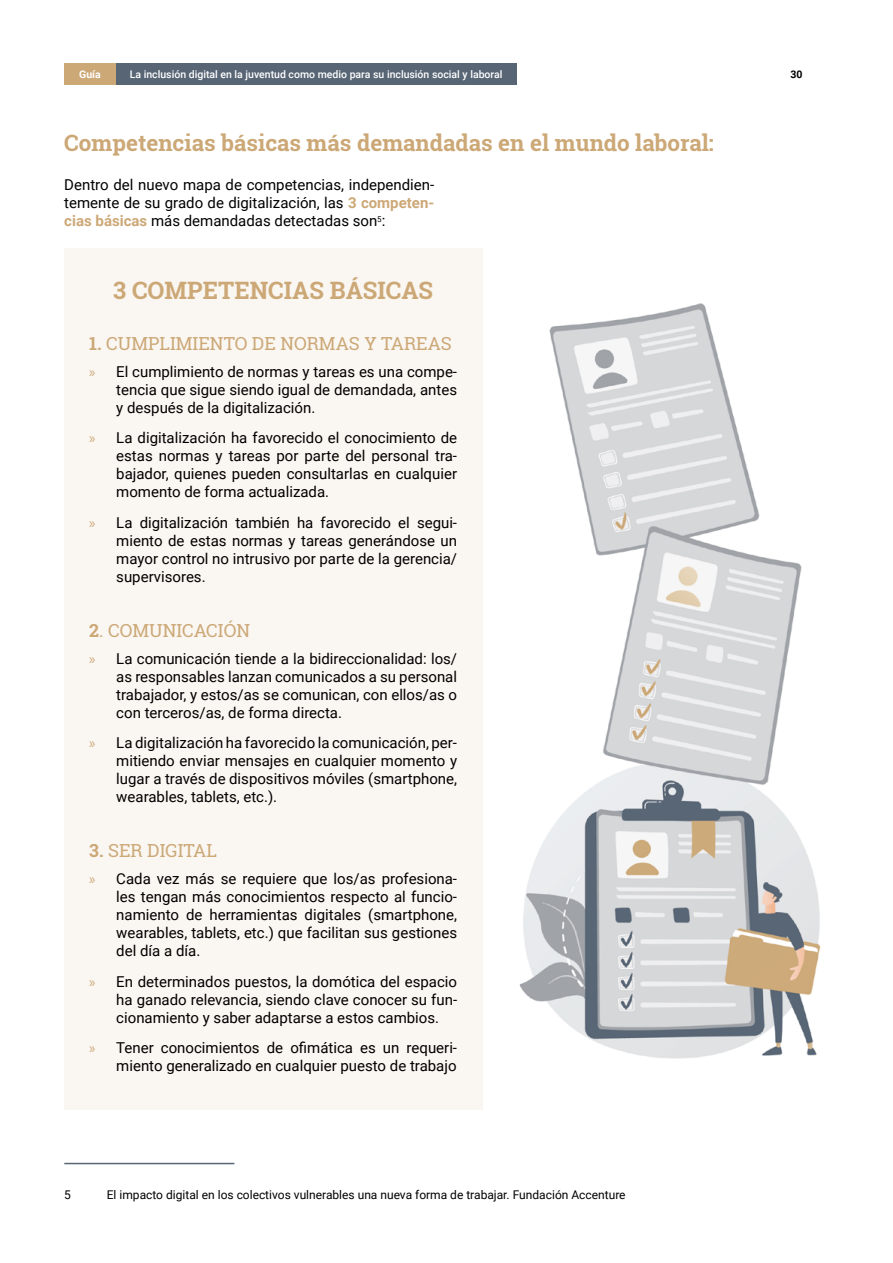
<style>
.page{position:relative;width:893px;height:1263px;background:#fff}
.page>*{position:absolute;margin:0;border:0;box-sizing:border-box;transform-origin:0 0}
.t1{font:700 24px "Roboto Slab";color:#cca877}
.t2{font:700 22.5px "Roboto Slab";color:#cca877}
.t3{font:18px "Roboto Slab";color:#cca877}
.t4{font:15px/18px "Roboto";color:#000;text-align:justify}
.t5{font:12px "Roboto";color:#000}
.t6{font:500 10.5px "Roboto";color:#fff}
.t7{font:700 10.5px "Roboto";color:#fff}
.t8{font:700 10.5px "Roboto";color:#000}
.s1{font-weight:700;color:#cca877}
.s2{font-weight:700}
.s3{font-family:"Myriad Pro";color:#cca877}
</style>
<div class="page">
<div style="left:64px;top:63px;width:52px;height:22px;background:#cca877"></div>
<div style="left:116px;top:63px;width:401px;height:22px;background:#586575"></div>
<hr style="left:892px;top:173px;width:1px;height:1090px;background:#eef0f1">
<hr style="left:64px;top:1163px;width:170px;height:1px;background:#586575">
<img style="left:519px;top:303px;width:302px;height:756px">
<div style="left:64px;top:249px;width:419px;height:861px;background:#faf6f1"></div>
<p class="t7" style="left:79px;top:68px;width:23px">Guía</p>
<p class="t6" style="left:130px;top:68px;width:374px">La inclusión digital en la juventud como medio para su inclusión social y laboral</p>
<p class="t8" style="left:790px;top:68px;width:14px">30</p>
<h2 class="t2" style="left:64px;top:128px;width:651px">Competencias básicas más demandadas en el mundo laboral:</h2>
<p class="t4" style="left:64px;top:176px;width:371px">Dentro del nuevo mapa de competencias, independien&shy;temente de su grado de digitalización, las <span class="s1">3 competen&shy;cias básicas</span> más demandadas detectadas son<sup>5</sup>:</p>
<h1 class="t1" style="left:113px;top:274px;width:322px">3 COMPETENCIAS BÁSICAS</h1>
<p class="t3" style="left:89px;top:331px;width:364px"><span class="s2">1.</span> CUMPLIMIENTO DE NORMAS Y TAREAS</p>
<p class="t4" style="left:116px;top:362px;width:342px;text-indent:-27px"><span class="s3">»</span> El cumplimiento de normas y tareas es una compe&shy;tencia que sigue siendo igual de demandada, antes y después de la digitalización.</p>
<p class="t4" style="left:116px;top:429px;width:342px;text-indent:-27px"><span class="s3">»</span> La digitalización ha favorecido el conocimiento de estas normas y tareas por parte del personal tra&shy;bajador, quienes pueden consultarlas en cualquier momento de forma actualizada.</p>
<p class="t4" style="left:116px;top:514px;width:342px;text-indent:-27px"><span class="s3">»</span> La digitalización también ha favorecido el segui&shy;miento de estas normas y tareas generándose un mayor control no intrusivo por parte de la gerencia/ supervisores.</p>
<p class="t3" style="left:89px;top:618px;width:162px"><span class="s2">2</span>. COMUNICACIÓN</p>
<p class="t4" style="left:116px;top:649px;width:342px;text-indent:-27px"><span class="s3">»</span> La comunicación tiende a la bidireccionalidad: los/ as responsables lanzan comunicados a su personal trabajador, y estos/as se comunican, con ellos/as o con terceros/as, de forma directa.</p>
<p class="t4" style="left:116px;top:734px;width:342px;text-indent:-27px"><span class="s3">»</span> La digitalización ha favorecido la comunicación, per&shy;mitiendo enviar mensajes en cualquier momento y lugar a través de dispositivos móviles (smartphone, wearables, tablets, etc.).</p>
<p class="t3" style="left:89px;top:838px;width:129px"><span class="s2">3.</span> SER DIGITAL</p>
<p class="t4" style="left:116px;top:870px;width:342px;text-indent:-27px"><span class="s3">»</span> Cada vez más se requiere que los/as profesiona&shy;les tengan más conocimientos respecto al funcio&shy;namiento de herramientas digitales (smartphone, wearables, tablets, etc.) que facilitan sus gestiones del día a día.</p>
<p class="t4" style="left:116px;top:972px;width:342px;text-indent:-27px"><span class="s3">»</span> En determinados puestos, la domótica del espacio ha ganado relevancia, siendo clave conocer su fun&shy;cionamiento y saber adaptarse a estos cambios.</p>
<p class="t4" style="left:89px;top:1039px;width:369px;text-align:right"><span class="s3">»</span> Tener conocimientos de ofimática es un requeri&shy;miento generalizado en cualquier puesto de trabajo</p>
<p class="t5" style="left:64px;top:1188px;width:8px">5</p>
<p class="t5" style="left:107px;top:1188px;width:520px">El impacto digital en los colectivos vulnerables una nueva forma de trabajar. Fundación Accenture</p>
</div>
